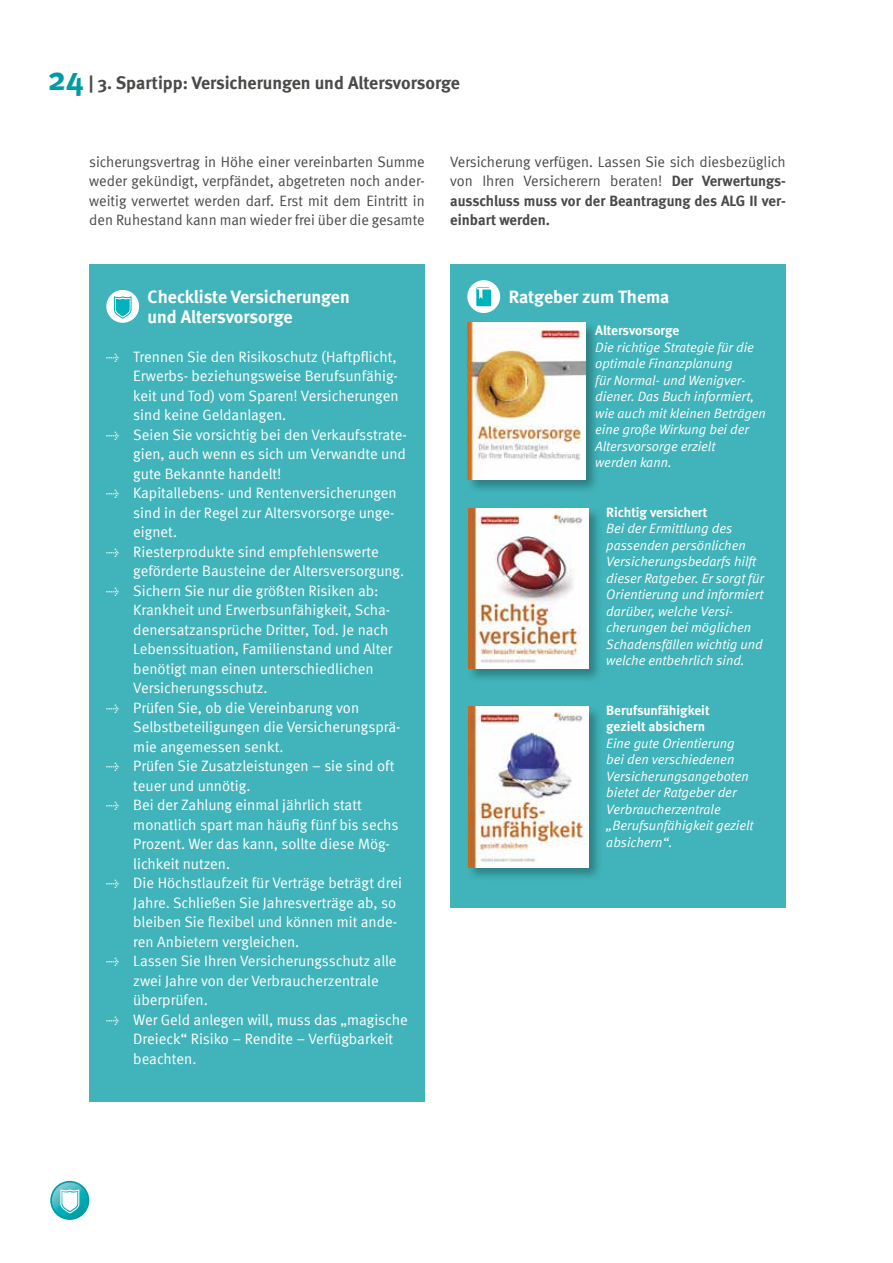
<style>
.page{position:relative;width:893px;height:1263px;background:#fff}
.page>*{position:absolute;margin:0;border:0;box-sizing:border-box;transform-origin:0 0}
.t1{font:700 18px/19.5px "Meta";letter-spacing:-.005em;color:#fff}
.t2{font:700 18px "Meta";letter-spacing:-.005em;color:#4a4a49}
.t3{font:15px "Meta Normal";color:#fff}
.t4{font:15px/19.5px "Meta Normal";color:#4a4a49;text-align:justify}
.t5{font:700 15px/19.5px "Meta";color:#4a4a49}
.t6{font:italic 13.5px/16.5px "Meta Normal";color:#fff}
.t7{font:700 13.5px/16.5px "Meta";color:#fff}
.s1{font-size:33px;color:#009ba4}
.s2{font-family:"Meta";font-weight:700}
.s3{font-family:"Meta Normal Italic Expert"}
</style>
<div class="page">
<div style="left:89px;top:264px;width:336px;height:838px;background:#40b4ba"></div>
<div style="left:106px;top:290px;width:33px;height:33px;background:#fff;border-radius:50%"></div>
<svg style="left:114px;top:296px;width:18px;height:23px"></svg>
<svg style="left:50px;top:1181px;width:39px;height:39px"></svg>
<div style="left:450px;top:265px;width:336px;height:643px;background:#40b4ba"></div>
<div style="left:467px;top:280px;width:33px;height:33px;background:#fff;border-radius:50%"></div>
<svg style="left:476px;top:287px;width:15px;height:19px"></svg>
<div style="left:466px;top:506px;width:137px;height:177px;background:#000;opacity:.3"></div>
<img style="left:468px;top:508px;width:120px;height:160px">
<div style="left:466px;top:705px;width:137px;height:176px;background:#000;opacity:.3"></div>
<img style="left:468px;top:707px;width:120px;height:160px">
<div style="left:466px;top:321px;width:134px;height:173px;background:#000;opacity:.3"></div>
<img style="left:468px;top:323px;width:117px;height:156px">
<p class="t2" style="left:48px;top:72px;width:414px"><span class="s1">24</span> | 3. Spartipp: Versicherungen und Altersvorsorge</p>
<p class="t4" style="left:89px;top:152px;width:337px">sicherungsvertrag in Höhe einer vereinbarten Summe weder gekündigt, verpfändet, abgetreten noch ander&shy;weitig verwertet werden darf. Erst mit dem Eintritt in den Ruhestand kann man wieder frei über die gesamte</p>
<p class="t4" style="left:450px;top:152px;width:337px">Versicherung verfügen. Lassen Sie sich diesbezüglich von Ihren Versicherern beraten! <span class="s2">Der Verwertungs-</span></p>
<p class="t5" style="left:450px;top:191px;width:337px">ausschluss muss vor der Beantragung des ALG II ver&shy;einbart werden.</p>
<p class="t1" style="left:148px;top:287px;width:204px">Checkliste Versicherungen und Altersvorsorge</p>
<p class="t3" style="left:106px;top:348px;width:292px"><span class="s3">t</span> Trennen Sie den Risikoschutz (Haftpflicht,</p>
<p class="t3" style="left:133px;top:367px;width:266px">Erwerbs- beziehungsweise Berufsunfähig-</p>
<p class="t3" style="left:133px;top:387px;width:267px">keit und Tod) vom Sparen! Versicherungen</p>
<p class="t3" style="left:133px;top:406px;width:155px">sind keine Geldanlagen.</p>
<p class="t3" style="left:106px;top:426px;width:302px"><span class="s3">t</span> Seien Sie vorsichtig bei den Verkaufsstrate-</p>
<p class="t3" style="left:133px;top:445px;width:274px">gien, auch wenn es sich um Verwandte und</p>
<p class="t3" style="left:133px;top:465px;width:150px">gute Bekannte handelt!</p>
<p class="t3" style="left:106px;top:484px;width:292px"><span class="s3">t</span> Kapitallebens- und Rentenversicherungen</p>
<p class="t3" style="left:133px;top:504px;width:263px">sind in der Regel zur Altersvorsorge unge-</p>
<p class="t3" style="left:133px;top:523px;width:45px">eignet.</p>
<p class="t3" style="left:106px;top:543px;width:274px"><span class="s3">t</span> Riesterprodukte sind empfehlenswerte</p>
<p class="t3" style="left:133px;top:562px;width:272px">geförderte Bausteine der Altersversorgung.</p>
<p class="t3" style="left:106px;top:582px;width:274px"><span class="s3">t</span> Sichern Sie nur die größten Risiken ab:</p>
<p class="t3" style="left:133px;top:601px;width:258px">Krankheit und Erwerbsunfähigkeit, Scha-</p>
<p class="t3" style="left:133px;top:621px;width:257px">denersatzansprüche Dritter, Tod. Je nach</p>
<p class="t3" style="left:133px;top:640px;width:261px">Lebenssituation, Familienstand und Alter</p>
<p class="t3" style="left:133px;top:660px;width:242px">benötigt man einen unterschiedlichen</p>
<p class="t3" style="left:133px;top:679px;width:136px">Versicherungsschutz.</p>
<p class="t3" style="left:106px;top:699px;width:254px"><span class="s3">t</span> Prüfen Sie, ob die Vereinbarung von</p>
<p class="t3" style="left:133px;top:718px;width:269px">Selbstbeteiligungen die Versicherungsprä-</p>
<p class="t3" style="left:133px;top:738px;width:152px">mie angemessen senkt.</p>
<p class="t3" style="left:106px;top:757px;width:290px"><span class="s3">t</span> Prüfen Sie Zusatzleistungen – sie sind oft</p>
<p class="t3" style="left:133px;top:777px;width:119px">teuer und unnötig.</p>
<p class="t3" style="left:106px;top:796px;width:257px"><span class="s3">t</span> Bei der Zahlung einmal jährlich statt</p>
<p class="t3" style="left:133px;top:816px;width:267px">monatlich spart man häufig fünf bis sechs</p>
<p class="t3" style="left:133px;top:835px;width:258px">Prozent. Wer das kann, sollte diese Mög-</p>
<p class="t3" style="left:133px;top:855px;width:98px">lichkeit nutzen.</p>
<p class="t3" style="left:106px;top:874px;width:297px"><span class="s3">t</span> Die Höchstlaufzeit für Verträge beträgt drei</p>
<p class="t3" style="left:133px;top:894px;width:265px">Jahre. Schließen Sie Jahresverträge ab, so</p>
<p class="t3" style="left:133px;top:913px;width:265px">bleiben Sie flexibel und können mit ande-</p>
<p class="t3" style="left:133px;top:933px;width:168px">ren Anbietern vergleichen.</p>
<p class="t3" style="left:106px;top:952px;width:292px"><span class="s3">t</span> Lassen Sie Ihren Versicherungsschutz alle</p>
<p class="t3" style="left:133px;top:972px;width:247px">zwei Jahre von der Verbraucherzentrale</p>
<p class="t3" style="left:133px;top:991px;width:76px">überprüfen.</p>
<p class="t3" style="left:106px;top:1011px;width:303px"><span class="s3">t</span> Wer Geld anlegen will, muss das „magische</p>
<p class="t3" style="left:133px;top:1030px;width:261px">Dreieck“ Risiko – Rendite – Verfügbarkeit</p>
<p class="t3" style="left:133px;top:1050px;width:65px">beachten.</p>
<p class="t1" style="left:509px;top:287px;width:162px">Ratgeber zum Thema</p>
<p class="t7" style="left:595px;top:322px;width:85px">Altersvorsorge</p>
<p class="t6" style="left:595px;top:339px;width:172px">Die richtige Strategie für die optimale Finanzplanung<br>für Normal- und Wenigver&shy;diener. Das Buch informiert, wie auch mit kleinen Beträgen eine große Wirkung bei der<br>Altersvorsorge erzielt<br>werden kann.</p>
<p class="t7" style="left:606px;top:504px;width:103px">Richtig versichert</p>
<p class="t6" style="left:606px;top:520px;width:159px">Bei der Ermittlung des passenden persönlichen<br>Versicherungsbedarfs hilft dieser Ratgeber. Er sorgt für<br>Orientierung und informiert darüber, welche Versi&shy;cherungen bei möglichen<br>Schadensfällen wichtig und welche entbehrlich sind.</p>
<p class="t7" style="left:606px;top:702px;width:105px">Berufsunfähigkeit gezielt absichern</p>
<p class="t6" style="left:606px;top:735px;width:149px">Eine gute Orientierung bei den verschiedenen<br>Versicherungsangeboten bietet der Ratgeber der<br>Verbraucherzentrale „Berufsunfähigkeit gezielt absichern“.</p>
</div>
